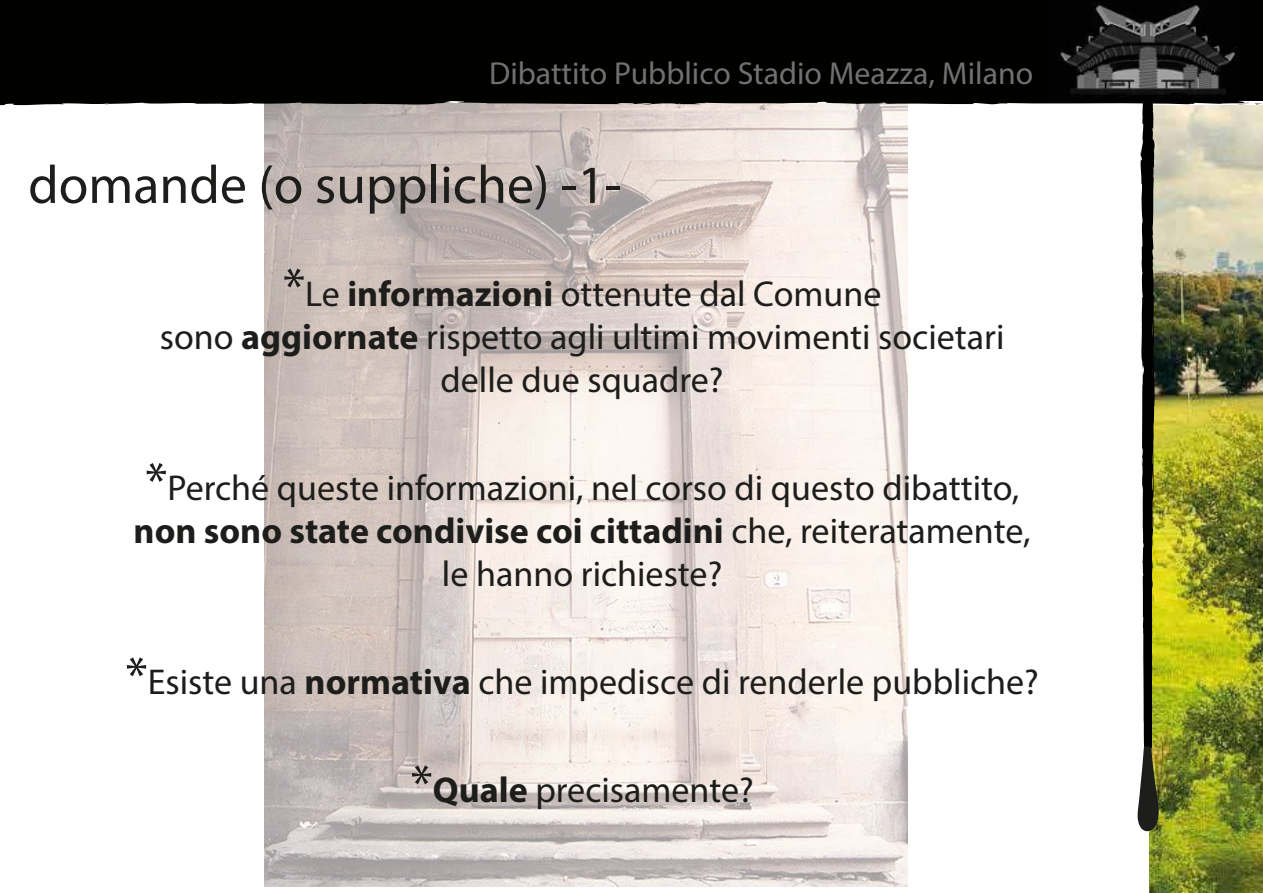
<style>
.page{position:relative;width:1263px;height:893px;background:#fff}
.page>*{position:absolute;margin:0;border:0;box-sizing:border-box;transform-origin:0 0}
.t1{font:54px "Myriad Pro";color:#1d1d1b}
.t2{font:36px/43.2px "Myriad Pro";color:#1d1d1b;text-align:center}
.t3{font:31.8px "Myriad Pro";color:#717070}
.s1{font-size:54px}
.s2{font-weight:700}
</style>
<div class="page">
<img style="left:1149px;top:106px;width:114px;height:787px">
<img style="left:264px;top:106px;width:644px;height:781px">
<svg style="left:1252px;top:0;width:11px;height:9px"></svg>
<div style="left:0;top:0;width:1252px;height:106px;background:#010100"></div>
<svg style="left:306px;top:96px;width:9px;height:2px"></svg>
<svg style="left:119px;top:96px;width:13px;height:2px"></svg>
<svg style="left:221px;top:95px;width:14px;height:1px"></svg>
<img style="left:1053px;top:0;width:188px;height:98px">
<img style="left:1137px;top:97px;width:22px;height:735px">
<p class="t3" style="left:489px;top:54px;width:546px">Dibattito Pubblico Stadio Meazza, Milano</p>
<h1 class="t1" style="left:28px;top:152px;width:595px">domande (o suppliche) -1-</h1>
<p class="t2" style="left:160px;top:271px;width:846px"><span class="s1">*</span>Le <span class="s2">informazioni</span> ottenute dal Comune<br>sono <span class="s2">aggiornate</span> rispetto agli ultimi movimenti societari delle due squadre?</p>
<p class="t2" style="left:134px;top:466px;width:898px"><span class="s1">*</span>Perché queste informazioni, nel corso di questo dibattito, <span class="s2">non sono state condivise coi cittadini</span> che, reiteratamente, le hanno richieste?</p>
<p class="t2" style="left:125px;top:660px;width:915px"><span class="s1">*</span>Esiste una <span class="s2">normativa</span> che impedisce di renderle pubbliche?</p>
<p class="t2" style="left:410px;top:768px;width:345px"><span class="s1">*</span><span class="s2">Quale</span> precisamente?</p>
</div>
